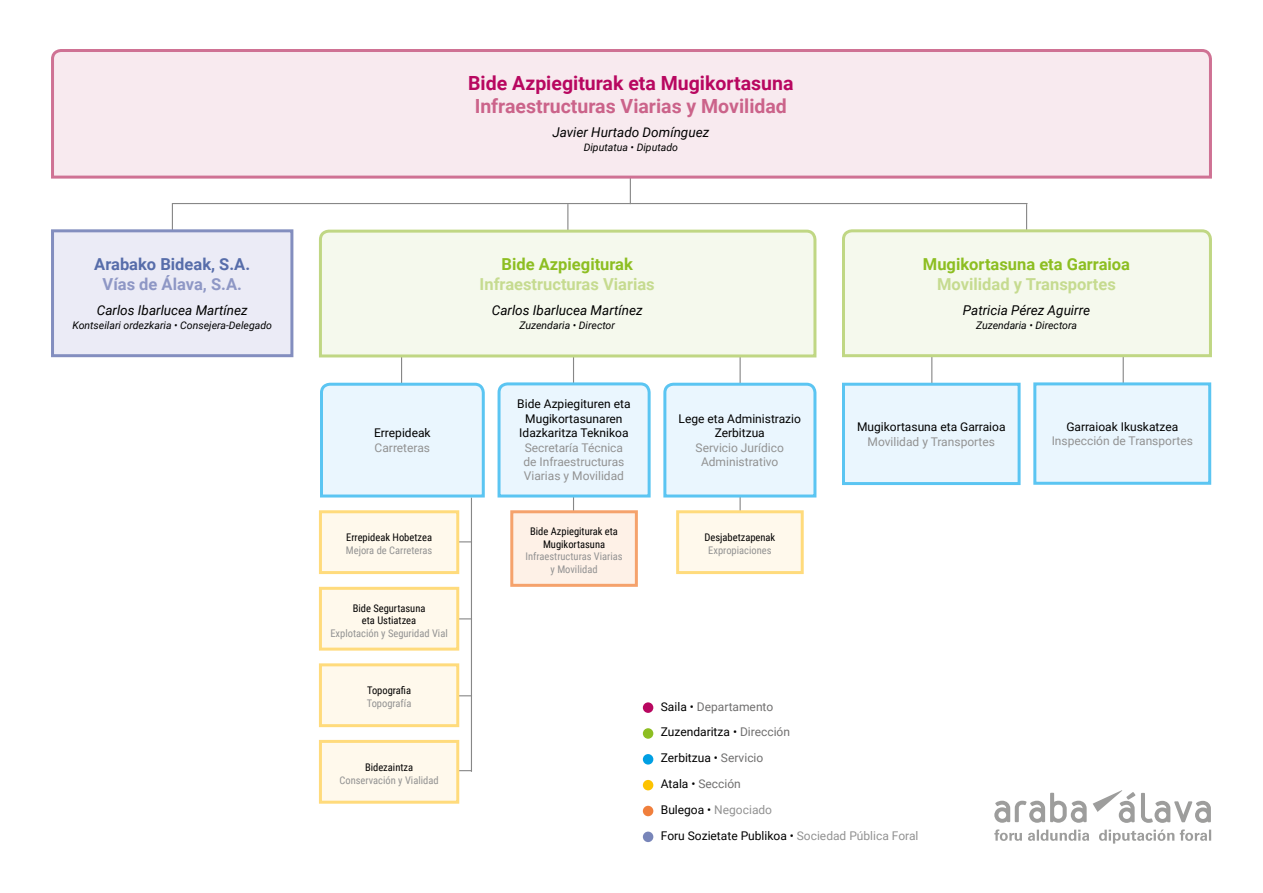
<style>
.page{position:relative;width:1263px;height:893px;background:#fff}
.page>*{position:absolute;margin:0;border:0;box-sizing:border-box;transform-origin:0 0}
.t1{font:700 19.5px "Roboto";color:#cb638a}
.t2{font:700 19.5px "Roboto";color:#b80760}
.t3{font:700 16.5px "Roboto";color:#c6db90}
.t4{font:700 16.5px "Roboto";color:#8dbe22}
.t5{font:700 16.5px "Roboto";color:#576daa}
.t6{font:700 16.5px "Roboto";color:#8e97c5}
.t7{font:italic 13.5px "Roboto";color:#000}
.t8{font:12px/14.4px "Roboto";color:#000;text-align:center}
.t9{font:12px/14.4px "Roboto";color:#929292;text-align:justify}
.t10{font:12px "Roboto";color:#706f6f}
.t11{font:10.5px/12.6px "Roboto Condensed";color:#929292;text-align:center}
.t12{font:10.5px/12.6px "Roboto Condensed";color:#000;text-align:center}
.t13{font:italic 10.5px "Roboto";color:#000}
.s1{color:#706f6f}
.s2{color:#000}
.s3{color:#929292}
</style>
<div class="page">
<hr style="left:172px;top:203px;width:1px;height:90px;background:#878787">
<hr style="left:1026px;top:204px;width:1px;height:89px;background:#878787">
<hr style="left:567px;top:204px;width:1px;height:89px;background:#878787">
<hr style="left:630px;top:166px;width:1px;height:38px;background:#878787">
<hr style="left:471px;top:497px;width:1px;height:275px;background:#878787">
<hr style="left:573px;top:306px;width:1px;height:268px;background:#878787">
<hr style="left:1123px;top:306px;width:1px;height:166px;background:#878787">
<hr style="left:401px;top:355px;width:1px;height:30px;background:#878787">
<hr style="left:931px;top:355px;width:1px;height:30px;background:#878787">
<hr style="left:739px;top:306px;width:2px;height:209px;background:#878787">
<svg style="left:319px;top:228px;width:498px;height:131px;background:#f2f7e7"></svg>
<svg style="left:842px;top:228px;width:370px;height:131px;background:#f2f7e7"></svg>
<div style="left:51px;top:49px;width:1161px;height:131px;background:#f8eaef"></div>
<hr style="left:172px;top:203px;width:855px;height:1px;background:#878787">
<svg style="left:459px;top:541px;width:12px;height:1px"></svg>
<svg style="left:459px;top:618px;width:12px;height:1px"></svg>
<svg style="left:459px;top:695px;width:12px;height:1px"></svg>
<svg style="left:459px;top:770px;width:12px;height:1px"></svg>
<svg style="left:320px;top:381px;width:165px;height:118px;background:#def2fc"></svg>
<div style="left:843px;top:384px;width:176px;height:100px;background:#eaf6fe"></div>
<div style="left:842px;top:383px;width:178px;height:102px;border:3px solid #5bc5f2"></div>
<svg style="left:497px;top:381px;width:154px;height:118px;background:#def2fc"></svg>
<div style="left:1035px;top:384px;width:175px;height:99px;background:#eaf6fe"></div>
<div style="left:1033px;top:382px;width:178px;height:103px;border:3px solid #5bc5f2"></div>
<svg style="left:663px;top:381px;width:154px;height:118px;background:#def1fc"></svg>
<svg style="left:1141px;top:793px;width:70px;height:30px"></svg>
<svg style="left:994px;top:793px;width:93px;height:30px"></svg>
<svg style="left:1093px;top:790px;width:42px;height:33px"></svg>
<svg style="left:994px;top:829px;width:217px;height:15px"></svg>
<div style="left:53px;top:231px;width:239px;height:125px;background:#ebebf6"></div>
<div style="left:51px;top:229px;width:242px;height:128px;border:3px solid #838ebf"></div>
<div style="left:320px;top:512px;width:138px;height:61px;background:#fff9ec"></div>
<div style="left:319px;top:510px;width:140px;height:64px;border:3px solid #ffdb7c"></div>
<div style="left:512px;top:512px;width:124px;height:73px;background:#fef1e7"></div>
<div style="left:510px;top:510px;width:128px;height:77px;border:3px solid #f5a26c"></div>
<div style="left:678px;top:512px;width:124px;height:61px;background:#fff9ec"></div>
<div style="left:676px;top:510px;width:128px;height:64px;border:3px solid #ffdb7c"></div>
<div style="left:320px;top:588px;width:138px;height:61px;background:#fff9ec"></div>
<div style="left:319px;top:587px;width:140px;height:64px;border:3px solid #ffdb7c"></div>
<div style="left:320px;top:665px;width:138px;height:61px;background:#fff9ec"></div>
<div style="left:319px;top:663px;width:140px;height:64px;border:3px solid #ffdb7c"></div>
<div style="left:320px;top:741px;width:138px;height:61px;background:#fff9ec"></div>
<div style="left:319px;top:740px;width:140px;height:64px;border:3px solid #ffdb7c"></div>
<div style="left:643px;top:702px;width:10px;height:11px;background:#b80760;border-radius:50%"></div>
<div style="left:643px;top:728px;width:10px;height:11px;background:#8dbe22;border-radius:50%"></div>
<div style="left:643px;top:754px;width:10px;height:11px;background:#009fe3;border-radius:50%"></div>
<div style="left:643px;top:806px;width:10px;height:10px;background:#f07f3c;border-radius:50%"></div>
<div style="left:643px;top:832px;width:10px;height:10px;background:#7885b9;border-radius:50%"></div>
<div style="left:643px;top:780px;width:10px;height:10px;background:#fdc300;border-radius:50%"></div>
<h2 class="t5" style="left:94px;top:253px;width:157px">Arabako Bideak, S.A.</h2>
<h2 class="t6" style="left:103px;top:273px;width:141px">Vías de Álava, S.A.</h2>
<p class="t7" style="left:97px;top:300px;width:152px">Carlos Ibarlucea Martínez</p>
<p class="t13" style="left:72px;top:318px;width:201px">Kontseilari ordezkaria • Consejera-Delegado</p>
<h1 class="t2" style="left:468px;top:69px;width:327px">Bide Azpiegiturak eta Mugikortasuna</h1>
<h1 class="t1" style="left:475px;top:93px;width:314px">Infraestructuras Viarias y Movilidad</h1>
<p class="t7" style="left:552px;top:123px;width:158px">Javier Hurtado Domínguez</p>
<p class="t13" style="left:584px;top:140px;width:96px">Diputatua • Diputado</p>
<p class="t8" style="left:374px;top:425px;width:58px">Errepideak</p>
<p class="t9" style="left:375px;top:440px;width:57px">Carreteras</p>
<p class="t12" style="left:346px;top:531px;width:87px">Errepideak Hobetzea</p>
<p class="t11" style="left:346px;top:544px;width:88px">Mejora de Carreteras</p>
<p class="t12" style="left:353px;top:601px;width:74px">Bide Segurtasuna eta Ustiatzea</p>
<p class="t11" style="left:330px;top:626px;width:119px">Explotación y Seguridad Vial</p>
<p class="t12" style="left:367px;top:684px;width:46px">Topografia</p>
<p class="t11" style="left:367px;top:697px;width:46px">Topografía</p>
<p class="t12" style="left:365px;top:761px;width:50px">Bidezaintza</p>
<p class="t11" style="left:340px;top:773px;width:101px">Conservación y Vialidad</p>
<h2 class="t4" style="left:501px;top:253px;width:133px">Bide Azpiegiturak</h2>
<h2 class="t3" style="left:480px;top:273px;width:177px">Infraestructuras Viarias</h2>
<p class="t7" style="left:492px;top:301px;width:152px">Carlos Ibarlucea Martínez</p>
<p class="t13" style="left:519px;top:318px;width:97px">Zuzendaria • Director</p>
<p class="t8" style="left:517px;top:397px;width:115px">Bide Azpiegituren eta<br>Mugikortasunaren<br>Idazkaritza Teknikoa</p>
<p class="t9" style="left:523px;top:440px;width:103px">Secretaría Técnica de Infraestructuras Viarias y Movilidad</p>
<p class="t12" style="left:530px;top:525px;width:89px">Bide Azpiegiturak eta<br>Mugikortasuna</p>
<p class="t11" style="left:525px;top:550px;width:99px">Infraestructuras Viarias y Movilidad</p>
<p class="t8" style="left:678px;top:411px;width:124px">Lege eta Administrazio<br>Zerbitzua</p>
<p class="t9" style="left:695px;top:440px;width:90px;text-align:center">Servicio Jurídico<br>Administrativo</p>
<p class="t12" style="left:704px;top:531px;width:72px">Desjabetzapenak</p>
<p class="t11" style="left:708px;top:544px;width:65px">Expropiaciones</p>
<p class="t8" style="left:661px;top:693px;width:131px;line-height:25.8px;text-align:left">Saila • <span class="s1">Departamento<br></span>Zuzendaritza • <span class="s1">Dirección<br></span>Zerbitzua • <span class="s1">Servicio</span></p>
<p class="t10" style="left:661px;top:775px;width:82px"><span class="s2">Atala •</span> Sección</p>
<h2 class="t4" style="left:923px;top:253px;width:209px">Mugikortasuna eta Garraioa</h2>
<h2 class="t3" style="left:937px;top:273px;width:180px">Movilidad y Transportes</h2>
<p class="t7" style="left:963px;top:300px;width:129px">Patricia Pérez Aguirre</p>
<p class="t13" style="left:976px;top:318px;width:102px">Zuzendaria • Directora</p>
<p class="t8" style="left:857px;top:419px;width:150px">Mugikortasuna eta Garraioa</p>
<p class="t9" style="left:867px;top:434px;width:129px">Movilidad y Transportes</p>
<p class="t8" style="left:1066px;top:419px;width:113px">Garraioak Ikuskatzea</p>
<p class="t9" style="left:1052px;top:433px;width:143px">Inspección de Transportes</p>
<p class="t8" style="left:661px;top:796px;width:259px;line-height:25.8px;text-align:left">Bulegoa • <span class="s3">Negociado<br></span>Foru Sozietate Publikoa • <span class="s3">Sociedad Pública Foral</span></p>
</div>
